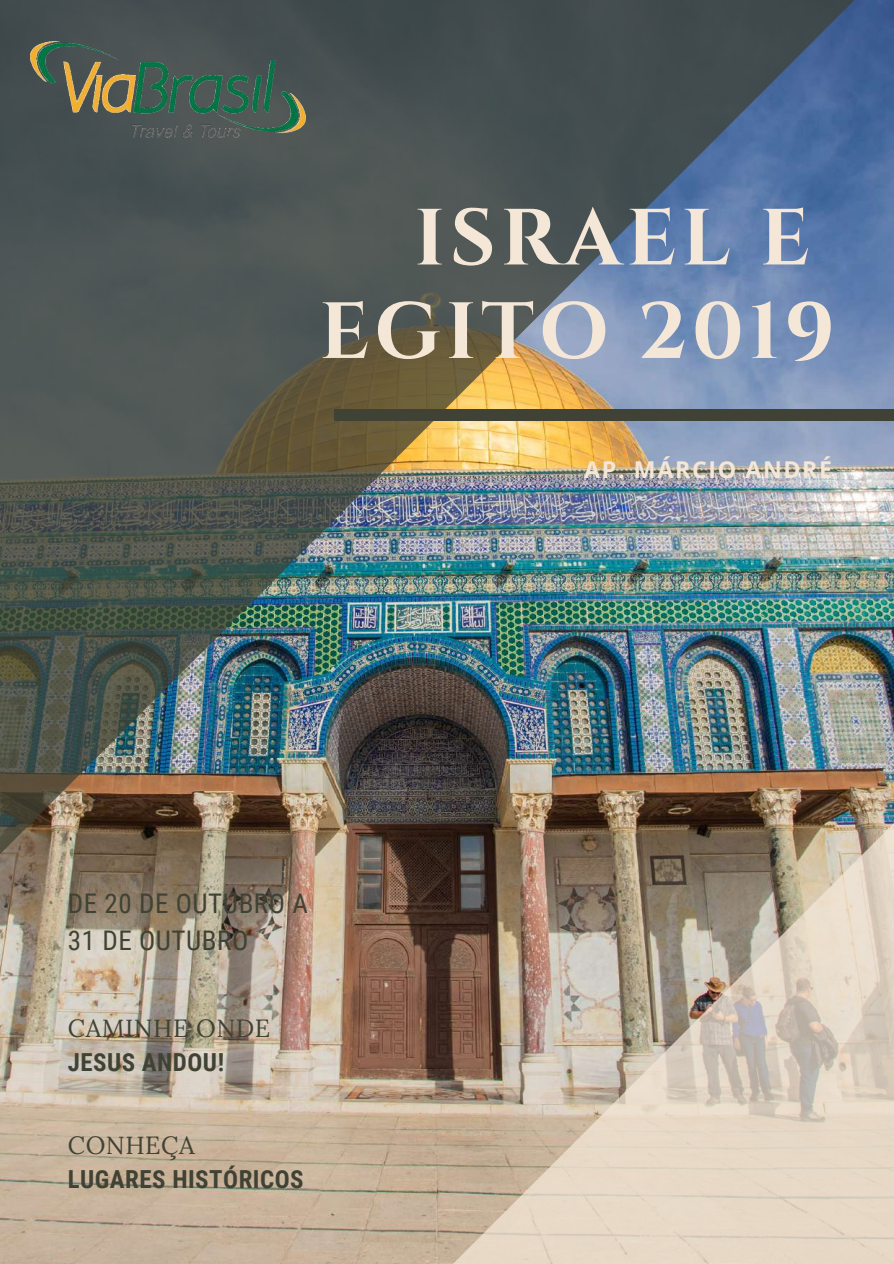
<style>
.page{position:relative;width:894px;height:1264px;background:#fff}
.page>*{position:absolute;margin:0;border:0;box-sizing:border-box;transform-origin:0 0}
.t1{font:700 79.5px/93.4px "Cinzel";letter-spacing:.06em;color:#f4e7d7}
.t2{font:27px/37.2px "Roboto Condensed";letter-spacing:.02em;color:#3f4234}
.t3{font:700 24.9px "Roboto Condensed";letter-spacing:.02em;color:#3f4234}
.t4{font:24.9px "Lora";letter-spacing:.02em;color:#3f4234}
.t5{font:700 23.25px "Open Sans";letter-spacing:.07em;color:#f4e7d7}
</style>
<div class="page">
<img style="left:0;top:0;width:892px;height:1263px">
<img style="left:0;top:0;width:854px;height:854px">
<div style="left:335px;top:409px;width:558px;height:12px;background:#3f4234"></div>
<img style="left:451px;top:822px;width:442px;height:441px">
<img style="left:31px;top:41px;width:275px;height:96px">
<h1 class="t1" style="left:319px;top:194px;width:516px;text-indent:95px">ISRAEL E<br>EGITO 2019</h1>
<p class="t5" style="left:584px;top:452px;width:249px">AP. MÁRCIO ANDRÉ</p>
<p class="t2" style="left:68px;top:885px;width:241px">DE 20 DE OUTUBRO A<br>31 DE OUTUBRO</p>
<p class="t4" style="left:68px;top:1011px;width:204px">CAMINHE ONDE</p>
<p class="t3" style="left:68px;top:1047px;width:158px">JESUS ANDOU!</p>
<p class="t4" style="left:68px;top:1128px;width:128px">CONHEÇA</p>
<p class="t3" style="left:68px;top:1164px;width:237px">LUGARES HISTÓRICOS</p>
</div>
